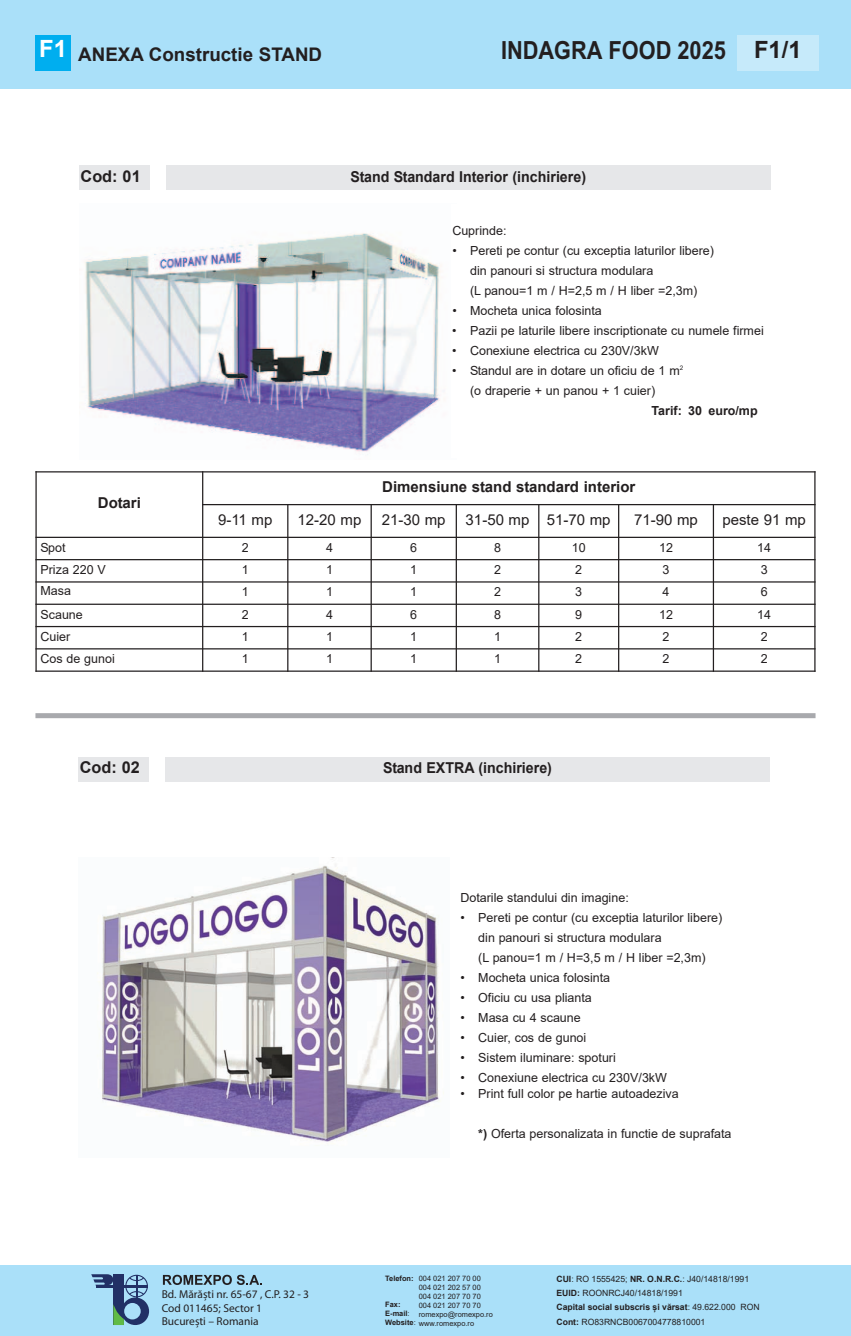
<style>
.page{position:relative;width:851px;height:1336px;background:#fff}
.page>*{position:absolute;margin:0;border:0;box-sizing:border-box;transform-origin:0 0}
.t1{font:700 25px "Arial";color:#231f20;scale:.87 1}
.t2{font:700 23.75px "Arial";color:#231f20}
.t3{font:700 18.75px "Arial";color:#231f20}
.t4{font:700 16.25px "Arial";color:#231f20}
.t5{font:700 15px "Arial";color:#231f20;scale:.95 1}
.t6{font:15px "Arial";color:#231f20}
.t7{font:700 15px "Arial";color:#231f20}
.t8{font:12.5px/20px "Arial";color:#231f20}
.t9{font:700 12.5px "Arial";color:#231f20}
.t10{font:11.38px/13.8px "Myriad Pro";color:#231f20}
.t11{font:8.62px/14.4px "Arial";color:#231f20}
.t12{font:7.5px/9.1px "Arial";color:#231f20}
.t13{font:700 7.5px "Arial";color:#231f20}
.s1{font-weight:700}
</style>
<div class="page">
<div style="left:0;top:0;width:850px;height:89px;background:#aae0f9"></div>
<div style="left:35px;top:35px;width:36px;height:35px;background:#00aeef"></div>
<div style="left:737px;top:35px;width:82px;height:35px;background:#c6eafa"></div>
<img style="left:84px;top:233px;width:357px;height:222px">
<div style="left:35px;top:713px;width:780px;height:5px;background:#a8a9ad"></div>
<div style="left:166px;top:165px;width:604px;height:25px;background:#e6e7e9"></div>
<div style="left:79px;top:165px;width:71px;height:25px;background:#e6e7e9"></div>
<hr style="left:35px;top:471px;width:2px;height:201px;background:#231f20">
<hr style="left:202px;top:471px;width:1px;height:201px;background:#231f20">
<hr style="left:287px;top:504px;width:1px;height:168px;background:#231f20">
<hr style="left:370px;top:504px;width:2px;height:168px;background:#231f20">
<hr style="left:455px;top:504px;width:2px;height:168px;background:#231f20">
<hr style="left:538px;top:504px;width:1px;height:168px;background:#231f20">
<hr style="left:618px;top:504px;width:1px;height:168px;background:#231f20">
<hr style="left:712px;top:504px;width:2px;height:168px;background:#231f20">
<hr style="left:814px;top:471px;width:1px;height:201px;background:#231f20">
<hr style="left:35px;top:471px;width:780px;height:1px;background:#231f20">
<hr style="left:202px;top:504px;width:613px;height:1px;background:#231f20">
<hr style="left:35px;top:537px;width:780px;height:1px;background:#231f20">
<hr style="left:35px;top:559px;width:780px;height:1px;background:#231f20">
<hr style="left:35px;top:581px;width:780px;height:2px;background:#231f20">
<hr style="left:35px;top:604px;width:780px;height:1px;background:#231f20">
<hr style="left:35px;top:626px;width:780px;height:1px;background:#231f20">
<hr style="left:35px;top:648px;width:780px;height:1px;background:#231f20">
<hr style="left:35px;top:670px;width:780px;height:2px;background:#231f20">
<img style="left:97px;top:857px;width:347px;height:285px">
<div style="left:165px;top:757px;width:605px;height:24px;background:#e6e7e9"></div>
<div style="left:79px;top:757px;width:70px;height:24px;background:#e6e7e9"></div>
<div style="left:0;top:1265px;width:850px;height:71px;background:#aae0f9"></div>
<svg style="left:163px;top:1275px;width:99px;height:10px"></svg>
<svg style="left:91px;top:1274px;width:58px;height:51px"></svg>
<h3 class="t3" style="left:39px;top:41px;width:284px"><sup>F1</sup> ANEXA Constructie STAND</h3>
<h2 class="t2" style="left:754px;top:33px;width:49px">F1/1</h2>
<h1 class="t1" style="left:501px;top:35px;width:260px">INDAGRA FOOD 2025</h1>
<h3 class="t4" style="left:81px;top:165px;width:62px">Cod: 01</h3>
<p class="t5" style="left:350px;top:166px;width:249px">Stand Standard Interior (inchiriere)</p>
<p class="t8" style="left:452px;top:221px;width:56px">Cuprinde:</p>
<p class="t8" style="left:470px;top:241px;width:245px;text-indent:-18px">• Pereti pe contur (cu exceptia laturilor libere) din panouri si structura modulara<br>(L panou=1 m / H=2,5 m / H liber =2,3m)</p>
<p class="t8" style="left:452px;top:301px;width:151px">• Mocheta unica folosinta</p>
<p class="t8" style="left:452px;top:321px;width:313px">• Pazii pe laturile libere inscriptionate cu numele firmei</p>
<p class="t8" style="left:452px;top:341px;width:208px">• Conexiune electrica cu 230V/3kW</p>
<p class="t8" style="left:470px;top:361px;width:215px;text-indent:-18px">• Standul are in dotare un oficiu de 1 m<sup>2 </sup>(o draperie + un panou + 1 cuier)</p>
<p class="t9" style="left:651px;top:402px;width:108px">Tarif: 30 euro/mp</p>
<p class="t7" style="left:98px;top:493px;width:44px">Dotari</p>
<p class="t7" style="left:382px;top:476px;width:254px">Dimensiune stand standard interior</p>
<p class="t6" style="left:218px;top:509px;width:56px">9-11 mp</p>
<p class="t6" style="left:297px;top:511px;width:65px">12-20 mp</p>
<p class="t6" style="left:382px;top:511px;width:65px">21-30 mp</p>
<p class="t6" style="left:465px;top:511px;width:146px">31-50 mp 51-70 mp</p>
<p class="t6" style="left:634px;top:511px;width:65px">71-90 mp</p>
<p class="t6" style="left:722px;top:511px;width:85px">peste 91 mp</p>
<p class="t8" style="left:40px;top:537px;width:27px">Spot</p>
<p class="t8" style="left:242px;top:537px;width:8px">2</p>
<p class="t8" style="left:326px;top:537px;width:8px">4</p>
<p class="t8" style="left:410px;top:537px;width:8px">6</p>
<p class="t8" style="left:494px;top:537px;width:8px">8</p>
<p class="t8" style="left:571px;top:537px;width:15px">10</p>
<p class="t8" style="left:659px;top:537px;width:15px">12</p>
<p class="t8" style="left:757px;top:537px;width:15px">14</p>
<p class="t8" style="left:40px;top:560px;width:67px">Priza 220 V</p>
<p class="t8" style="left:242px;top:560px;width:8px">1</p>
<p class="t8" style="left:326px;top:560px;width:8px">1</p>
<p class="t8" style="left:410px;top:560px;width:8px">1</p>
<p class="t8" style="left:494px;top:560px;width:8px">2</p>
<p class="t8" style="left:575px;top:560px;width:8px">2</p>
<p class="t8" style="left:662px;top:560px;width:8px">3</p>
<p class="t8" style="left:760px;top:560px;width:8px">3</p>
<p class="t8" style="left:40px;top:581px;width:32px">Masa</p>
<p class="t8" style="left:242px;top:582px;width:8px">1</p>
<p class="t8" style="left:326px;top:582px;width:8px">1</p>
<p class="t8" style="left:410px;top:582px;width:8px">1</p>
<p class="t8" style="left:494px;top:582px;width:8px">2</p>
<p class="t8" style="left:575px;top:582px;width:8px">3</p>
<p class="t8" style="left:662px;top:582px;width:8px">4</p>
<p class="t8" style="left:760px;top:582px;width:8px">6</p>
<p class="t8" style="left:40px;top:604px;width:44px">Scaune</p>
<p class="t8" style="left:242px;top:604px;width:8px">2</p>
<p class="t8" style="left:326px;top:604px;width:8px">4</p>
<p class="t8" style="left:410px;top:604px;width:8px">6</p>
<p class="t8" style="left:494px;top:604px;width:8px">8</p>
<p class="t8" style="left:575px;top:604px;width:8px">9</p>
<p class="t8" style="left:659px;top:604px;width:15px">12</p>
<p class="t8" style="left:757px;top:604px;width:15px">14</p>
<p class="t8" style="left:40px;top:627px;width:31px">Cuier</p>
<p class="t8" style="left:242px;top:627px;width:8px">1</p>
<p class="t8" style="left:326px;top:627px;width:8px">1</p>
<p class="t8" style="left:410px;top:627px;width:8px">1</p>
<p class="t8" style="left:494px;top:627px;width:8px">1</p>
<p class="t8" style="left:575px;top:627px;width:8px">2</p>
<p class="t8" style="left:662px;top:627px;width:8px">2</p>
<p class="t8" style="left:760px;top:627px;width:8px">2</p>
<p class="t8" style="left:40px;top:649px;width:76px">Cos de gunoi</p>
<p class="t8" style="left:242px;top:649px;width:8px">1</p>
<p class="t8" style="left:326px;top:649px;width:8px">1</p>
<p class="t8" style="left:410px;top:649px;width:8px">1</p>
<p class="t8" style="left:494px;top:649px;width:8px">1</p>
<p class="t8" style="left:575px;top:649px;width:8px">2</p>
<p class="t8" style="left:662px;top:649px;width:8px">2</p>
<p class="t8" style="left:760px;top:649px;width:8px">2</p>
<h3 class="t4" style="left:80px;top:756px;width:62px">Cod: 02</h3>
<p class="t5" style="left:383px;top:757px;width:179px">Stand EXTRA (inchiriere)</p>
<p class="t8" style="left:460px;top:888px;width:170px">Dotarile standului din imagine:</p>
<p class="t8" style="left:478px;top:908px;width:245px;text-indent:-18px">• Pereti pe contur (cu exceptia laturilor libere) din panouri si structura modulara<br>(L panou=1 m / H=3,5 m / H liber =2,3m)</p>
<p class="t8" style="left:460px;top:968px;width:151px">• Mocheta unica folosinta</p>
<p class="t8" style="left:460px;top:988px;width:133px">• Oficiu cu usa plianta</p>
<p class="t8" style="left:460px;top:1008px;width:122px">• Masa cu 4 scaune</p>
<p class="t8" style="left:460px;top:1028px;width:127px">• Cuier, cos de gunoi</p>
<p class="t8" style="left:460px;top:1048px;width:157px">• Sistem iluminare: spoturi</p>
<p class="t8" style="left:460px;top:1068px;width:208px">• Conexiune electrica cu 230V/3kW</p>
<p class="t8" style="left:460px;top:1084px;width:220px">• Print full color pe hartie autoadeziva</p>
<p class="t8" style="left:478px;top:1124px;width:255px"><span class="s1">*)</span> Oferta personalizata in functie de suprafata</p>
<p class="t12" style="left:385px;top:1273px;width:97px"><span class="s1">Telefon:</span> 004 021 207 70 00</p>
<p class="t11" style="left:556px;top:1271px;width:205px"><span class="s1">CUI</span>: RO 1555425; <span class="s1">NR. O.N.R.C.</span>: J40/14818/1991<br><span class="s1">EUID:</span> ROONRCJ40/14818/1991<br><span class="s1">Capital social subscris și vărsat</span>: 49.622.000 RON <span class="s1">Cont:</span> RO83RNCB0067004778810001</p>
<p class="t12" style="left:418px;top:1282px;width:64px">004 021 202 57 00</p>
<p class="t10" style="left:162px;top:1287px;width:149px">Bd. Mărăști nr. 65-67 , C.P. 32 - 3<br>Cod 011465; Sector 1<br>București – Romania</p>
<p class="t12" style="left:418px;top:1291px;width:64px">004 021 207 70 70</p>
<p class="t13" style="left:385px;top:1299px;width:17px">Fax:</p>
<p class="t12" style="left:418px;top:1300px;width:64px">004 021 207 70 70</p>
<p class="t12" style="left:385px;top:1309px;width:90px"><span class="s1">E-mail</span>:<br><span class="s1">Website</span>: www.romexpo.ro</p>
<p class="t12" style="left:418px;top:1309px;width:76px">romexpo@romexpo.ro</p>
</div>
